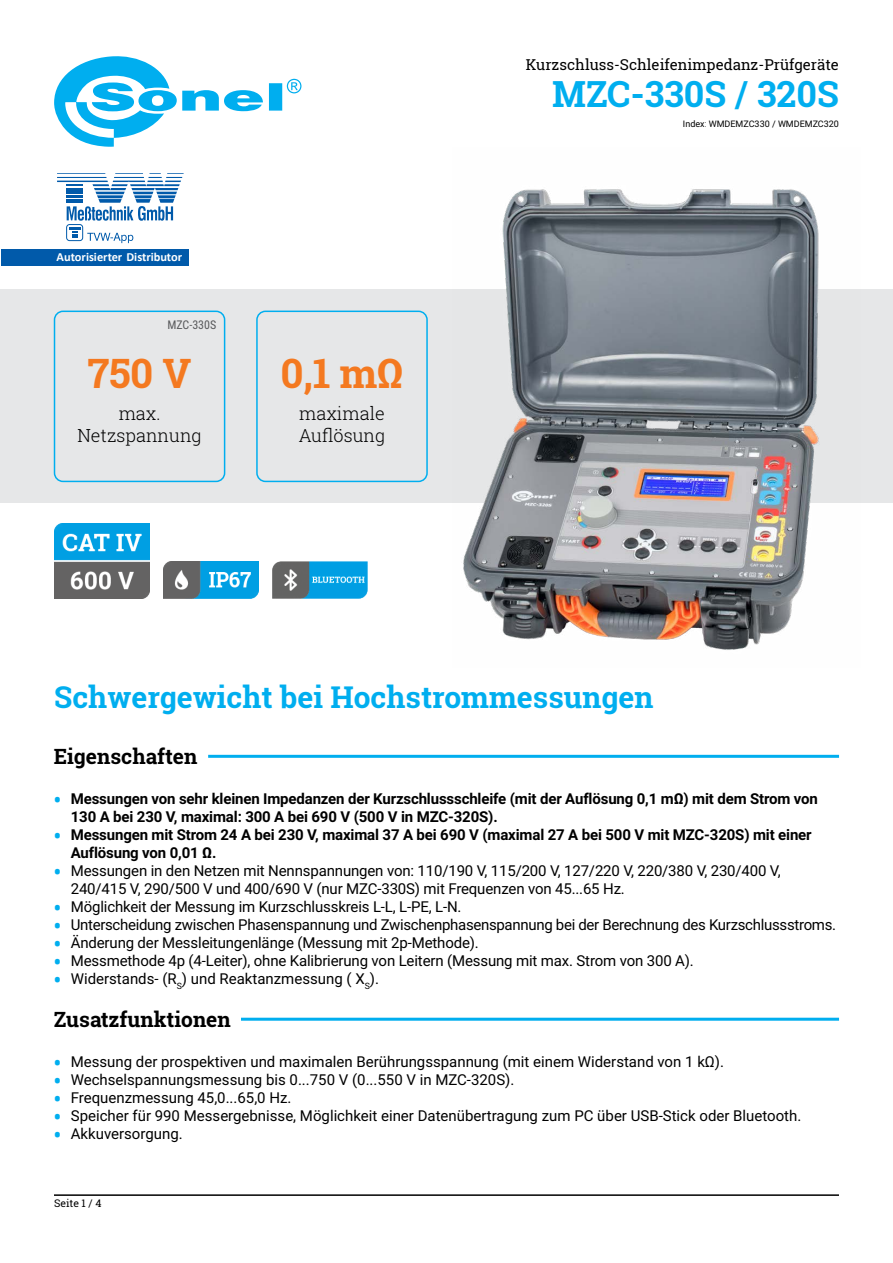
<style>
.page{position:relative;width:893px;height:1263px;background:#fff}
.page>*{position:absolute;margin:0;border:0;box-sizing:border-box;transform-origin:0 0}
.t1{font:700 40.5px "Roboto Slab";color:#f47920}
.t2{font:700 36px "Roboto Slab";color:#00aeef}
.t3{font:700 30px "Roboto Slab";color:#00aeef}
.t4{font:700 21px "Roboto Slab";color:#000}
.t5{font:300 18px/21.6px "Roboto Slab";color:#000;text-align:center}
.t6{font:15px/18px "Roboto";letter-spacing:-.01em;color:#000}
.t7{font:700 15px/18px "Roboto";letter-spacing:-.01em;color:#000}
.t8{font:15px "Roboto Slab";color:#000}
.t9{font:700 12.45px "Calibri";letter-spacing:-.005em;color:#fff}
.t10{font:12px "Roboto Condensed";color:#58595b}
.t11{font:10.5px "Roboto Slab";color:#000}
.t12{font:9px "Roboto";color:#000}
.s1{font-weight:300}
.s2{font-family:"Roboto Slab";font-size:21px;color:#00aeef}
.s3{font-family:"Roboto Slab";font-weight:700;font-size:21px;color:#00aeef}
</style>
<div class="page">
<hr style="left:54px;top:1194px;width:785px;height:2px;background:#000">
<svg style="left:54px;top:56px;width:247px;height:91px"></svg>
<hr style="left:241px;top:1018px;width:598px;height:3px;background:#00aeef">
<hr style="left:208px;top:755px;width:631px;height:3px;background:#00aeef">
<img style="left:163px;top:562px;width:96px;height:37px">
<img style="left:272px;top:561px;width:96px;height:37px">
<img style="left:54px;top:523px;width:96px;height:76px">
<div style="left:0;top:289px;width:893px;height:214px;background:#e6e7e8"></div>
<img style="left:463px;top:189px;width:356px;height:461px">
<div style="left:54px;top:311px;width:171px;height:171px;border:2px solid #00aeef;border-radius:9px"></div>
<div style="left:256px;top:311px;width:172px;height:171px;border:2px solid #00aeef;border-radius:9px"></div>
<hr style="left:57px;top:181px;width:51px;height:1px;background:#015aaa">
<svg style="left:67px;top:173px;width:117px;height:48px"></svg>
<hr style="left:57px;top:173px;width:48px;height:1px;background:#015aaa">
<hr style="left:57px;top:177px;width:50px;height:1px;background:#015aaa">
<svg style="left:69px;top:227px;width:11px;height:11px"></svg>
<div style="left:66px;top:224px;width:17px;height:17px;border:1px solid #015aaa;border-radius:3px"></div>
<svg style="left:87px;top:233px;width:46px;height:10px"></svg>
<div style="left:52px;top:249px;width:73px;height:16px;background:#015aaa"></div>
<div style="left:115px;top:249px;width:73px;height:16px;background:#015aaa"></div>
<div style="left:1px;top:249px;width:73px;height:16px;background:#015aaa"></div>
<p class="t9" style="left:57px;top:249px;width:127px">Autorisierter Distributor</p>
<p class="t10" style="left:167px;top:316px;width:50px">MZC-330S</p>
<h1 class="t1" style="left:88px;top:345px;width:105px">750 V</h1>
<p class="t5" style="left:77px;top:402px;width:126px">max.<br>Netzspannung</p>
<h1 class="t1" style="left:280px;top:345px;width:125px">0,1 mΩ</h1>
<p class="t5" style="left:299px;top:402px;width:88px;text-align:left">maximale<br>Auflösung</p>
<p class="t8" style="left:526px;top:54px;width:315px">Kurzschluss-Schleifenimpedanz-Prüfgeräte</p>
<h2 class="t2" style="left:552px;top:69px;width:288px">MZC-330S / 320S</h2>
<p class="t12" style="left:683px;top:117px;width:158px">Index<span class="s1">:</span> WMDEMZC330 / WMDEMZC320</p>
<h3 class="t3" style="left:54px;top:677px;width:601px">Schwergewicht bei Hochstrommessungen</h3>
<h3 class="t4" style="left:54px;top:742px;width:145px">Eigenschaften</h3>
<p class="t7" style="left:71px;top:789px;width:749px;text-indent:-17px"><span class="s2">•</span> Messungen von sehr kleinen Impedanzen der Kurzschlussschleife (mit der Auflösung 0,1 mΩ) mit dem Strom von<br>130 A bei 230 V, maximal: 300 A bei 690 V (500 V in MZC-320S).</p>
<p class="t7" style="left:71px;top:825px;width:742px;text-indent:-17px"><span class="s2">•</span> Messungen mit Strom 24 A bei 230 V, maximal 37 A bei 690 V (maximal 27 A bei 500 V mit MZC-320S) mit einer<br>Auflösung von 0,01 Ω.</p>
<p class="t6" style="left:71px;top:861px;width:711px;text-indent:-17px"><span class="s3">•</span> Messungen in den Netzen mit Nennspannungen von: 110/190 V, 115/200 V, 127/220 V, 220/380 V, 230/400 V,<br>240/415 V, 290/500 V und 400/690 V (nur MZC-330S) mit Frequenzen von 45...65 Hz.</p>
<p class="t6" style="left:54px;top:897px;width:409px"><span class="s3">•</span> Möglichkeit der Messung im Kurzschlusskreis L-L, L-PE, L-N.</p>
<p class="t6" style="left:54px;top:915px;width:784px"><span class="s3">•</span> Unterscheidung zwischen Phasenspannung und Zwischenphasenspannung bei der Berechnung des Kurzschlussstroms.</p>
<p class="t6" style="left:54px;top:933px;width:427px"><span class="s3">•</span> Änderung der Messleitungenlänge (Messung mit 2p-Methode).</p>
<p class="t6" style="left:54px;top:951px;width:642px"><span class="s3">•</span> Messmethode 4p (4-Leiter), ohne Kalibrierung von Leitern (Messung mit max. Strom von 300 A).</p>
<p class="t6" style="left:54px;top:969px;width:327px"><span class="s3">•</span> Widerstands- (R<sub>S</sub>) und Reaktanzmessung ( X<sub>S</sub>).</p>
<h3 class="t4" style="left:54px;top:1004px;width:178px">Zusatzfunktionen</h3>
<p class="t6" style="left:54px;top:1052px;width:672px"><span class="s3">•</span> Messung der prospektiven und maximalen Berührungsspannung (mit einem Widerstand von 1 kΩ).</p>
<p class="t6" style="left:54px;top:1070px;width:462px"><span class="s3">•</span> Wechselspannungsmessung bis 0...750 V (0...550 V in MZC-320S).</p>
<p class="t6" style="left:54px;top:1088px;width:239px"><span class="s3">•</span> Frequenzmessung 45,0...65,0 Hz.</p>
<p class="t6" style="left:54px;top:1106px;width:749px"><span class="s3">•</span> Speicher für 990 Messergebnisse, Möglichkeit einer Datenübertragung zum PC über USB-Stick oder Bluetooth.</p>
<p class="t6" style="left:54px;top:1124px;width:130px"><span class="s3">•</span> Akkuversorgung.</p>
<p class="t11" style="left:54px;top:1196px;width:49px">Seite 1 / 4</p>
</div>
